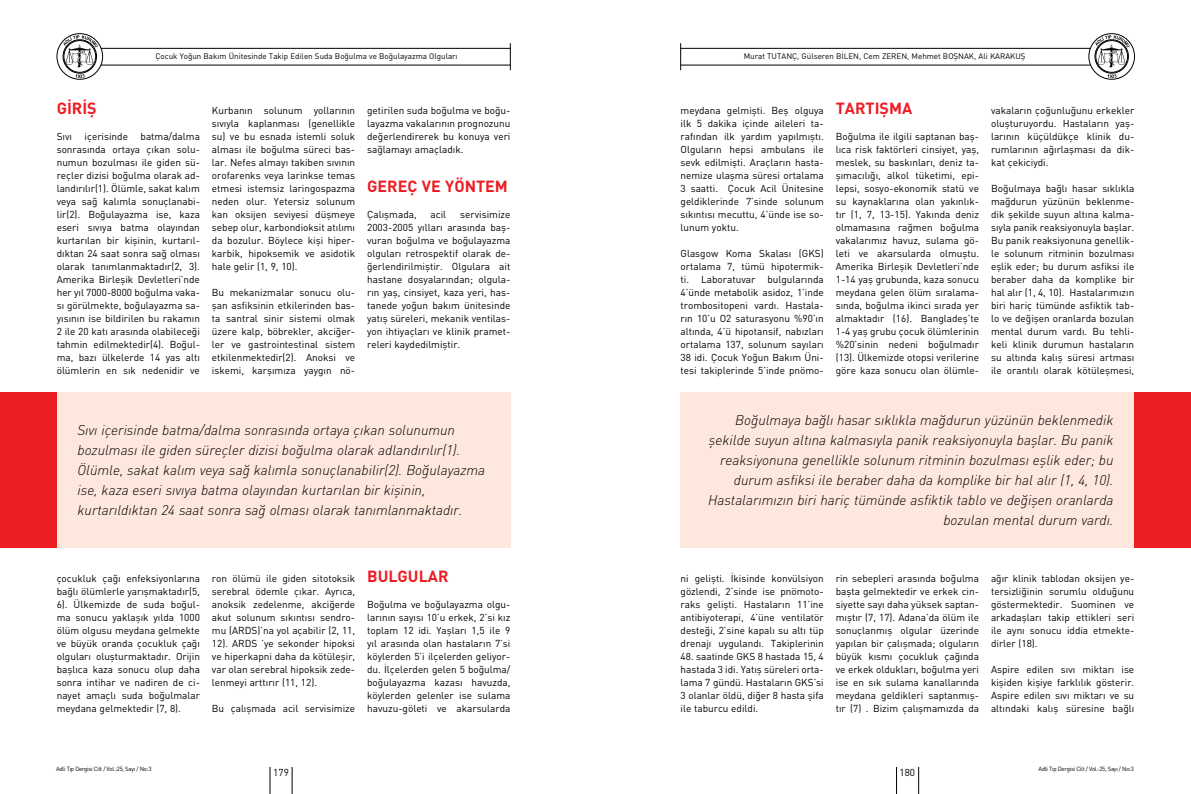
<style>
.page{position:relative;width:1191px;height:794px;background:#fff}
.page>*{position:absolute;margin:0;border:0;box-sizing:border-box;transform-origin:0 0}
.t1{font:700 16px "DIN";color:#ed1d24}
.t2{font:italic 300 14px/20px "DIN";color:#000}
.t3{font:10px/13px "DIN";color:#000;text-align:justify}
.t4{font:8px "DIN";color:#000}
.t5{font:6px "DIN";letter-spacing:-.045em;color:#000}
</style>
<div class="page">
<hr style="left:680px;top:65px;width:419px;height:1px;background:#000">
<hr style="left:680px;top:48px;width:419px;height:1px;background:#000">
<svg style="left:680px;top:43px;width:1px;height:27px"></svg>
<svg style="left:510px;top:43px;width:1px;height:27px"></svg>
<hr style="left:91px;top:65px;width:419px;height:1px;background:#000">
<hr style="left:91px;top:48px;width:419px;height:1px;background:#000">
<svg style="left:270px;top:767px;width:1px;height:27px"></svg>
<svg style="left:292px;top:767px;width:1px;height:27px"></svg>
<svg style="left:896px;top:767px;width:1px;height:27px"></svg>
<svg style="left:918px;top:767px;width:1px;height:27px"></svg>
<svg style="left:1088px;top:34px;width:46px;height:45px"></svg>
<div style="left:1094px;top:39px;width:34px;height:34px;border:1px solid #000;border-radius:50%"></div>
<div style="left:1088px;top:33px;width:46px;height:47px;border:1px solid #000;border-radius:50%"></div>
<svg style="left:1107px;top:74px;width:9px;height:4px"></svg>
<div style="left:1095px;top:40px;width:32px;height:33px;border:1px solid #000;border-radius:50%"></div>
<svg style="left:1095px;top:35px;width:35px;height:32px"></svg>
<svg style="left:57px;top:34px;width:45px;height:45px"></svg>
<div style="left:57px;top:33px;width:46px;height:47px;border:1px solid #000;border-radius:50%"></div>
<svg style="left:76px;top:74px;width:9px;height:4px"></svg>
<div style="left:64px;top:40px;width:32px;height:33px;border:1px solid #000;border-radius:50%"></div>
<svg style="left:63px;top:35px;width:35px;height:32px"></svg>
<div style="left:0;top:392px;width:510px;height:155px;background:#fee7dc"></div>
<div style="left:0;top:392px;width:57px;height:155px;background:#ed1d24"></div>
<div style="left:680px;top:392px;width:511px;height:155px;background:#fee7dc"></div>
<div style="left:1134px;top:392px;width:57px;height:155px;background:#ed1d24"></div>
<p class="t4" style="left:155px;top:52px;width:304px">Çocuk Yoğun Bakım Ünitesinde Takip Edilen Suda Boğulma ve Boğulayazma Olguları</p>
<p class="t4" style="left:743px;top:51px;width:283px">Murat TUTANÇ, Gülseren BİLEN, Cem ZEREN, Mehmet BOŞNAK, Ali KARAKUŞ</p>
<h1 class="t1" style="left:57px;top:98px;width:42px">GİRİŞ</h1>
<p class="t3" style="left:57px;top:130px;width:17px">Sıvı</p>
<p class="t3" style="left:85px;top:130px;width:45px">içerisinde</p>
<p class="t3" style="left:57px;top:130px;width:145px;text-indent:84px">batma/dalma sonrasında ortaya çıkan solu&shy;numun bozulması ile giden sü&shy;reçler dizisi boğulma olarak ad&shy;landırılır(1). Ölümle, sakat kalım veya sağ kalımla sonuçlanabi&shy;lir(2). Boğulayazma ise, kaza eseri sıvıya batma olayından kurtarılan bir kişinin, kurtarıl&shy;dıktan 24 saat sonra sağ olması olarak tanımlanmaktadır(2, 3).<br>Amerika Birleşik Devletleri’nde her yıl 7000-8000 boğulma vaka&shy;sı görülmekte, boğulayazma sa&shy;yısının ise bildirilen bu rakamın 2 ile 20 katı arasında olabileceği tahmin edilmektedir(4). Boğul&shy;ma, bazı ülkelerde 14 yas altı ölümlerin en sık nedenidir ve</p>
<p class="t3" style="left:212px;top:104px;width:145px">Kurbanın solunum yollarının sıvıyla kaplanması (genellikle su) ve bu esnada istemli soluk alması ile boğulma süreci bas&shy;lar. Nefes almayı takiben sıvının orofarenks veya larinkse temas etmesi istemsiz laringospazma neden olur. Yetersiz solunum kan oksijen seviyesi düşmeye sebep olur, karbondioksit atılımı da bozulur. Böylece kişi hiper&shy;karbik, hipoksemik ve asidotik hale gelir (1, 9, 10).</p>
<p class="t3" style="left:212px;top:286px;width:145px">Bu mekanizmalar sonucu olu&shy;şan asfiksinin etkilerinden bas&shy;ta santral sinir sistemi olmak üzere kalp, böbrekler, akciğer&shy;ler ve gastrointestinal sistem etkilenmektedir(2). Anoksi ve iskemi, karşımıza yaygın nö-</p>
<p class="t3" style="left:367px;top:104px;width:145px">getirilen suda boğulma ve boğu&shy;layazma vakalarının prognozunu değerlendirerek bu konuya veri sağlamayı amaçladık.</p>
<h1 class="t1" style="left:367px;top:176px;width:142px">GEREÇ VE YÖNTEM</h1>
<p class="t3" style="left:367px;top:208px;width:51px">Çalışmada,</p>
<p class="t3" style="left:430px;top:208px;width:17px">acil</p>
<p class="t3" style="left:367px;top:208px;width:145px;text-indent:93px">servisimize 2003-2005 yılları arasında baş&shy;vuran boğulma ve boğulayazma olguları retrospektif olarak de&shy;ğerlendirilmiştir. Olgulara ait hastane dosyalarından; olgula&shy;rın yaş, cinsiyet, kaza yeri, has&shy;tanede yoğun bakım ünitesinde yatış süreleri, mekanik ventilas&shy;yon ihtiyaçları ve klinik pramet&shy;releri kaydedilmiştir.</p>
<p class="t3" style="left:680px;top:104px;width:145px">meydana gelmişti. Beş olguya ilk 5 dakika içinde aileleri ta&shy;rafından ilk yardım yapılmıştı.<br>Olguların hepsi ambulans ile sevk edilmişti. Araçların hasta&shy;nemize ulaşma süresi ortalama 3 saatti. Çocuk Acil Ünitesine geldiklerinde 7’sinde solunum sıkıntısı mecuttu, 4’ünde ise so&shy;lunum yoktu.</p>
<p class="t3" style="left:680px;top:247px;width:145px">Glasgow Koma Skalası (GKS) ortalama 7, tümü hipotermik&shy;ti. Laboratuvar bulgularında 4’ünde metabolik asidoz, 1’inde trombositopeni vardı. Hastala&shy;rın 10’u O2 saturasyonu %90’ın altında, 4’ü hipotansif, nabızları ortalama 137, solunum sayıları 38 idi. Çocuk Yoğun Bakım Üni&shy;tesi takiplerinde 5’inde pnömo-</p>
<h1 class="t1" style="left:835px;top:98px;width:78px">TARTIŞMA</h1>
<p class="t3" style="left:835px;top:130px;width:145px">Boğulma ile ilgili saptanan baş&shy;lıca risk faktörleri cinsiyet, yaş, meslek, su baskınları, deniz ta&shy;şımacılığı, alkol tüketimi, epi&shy;lepsi, sosyo-ekonomik statü ve su kaynaklarına olan yakınlık&shy;tır (1, 7, 13-15). Yakında deniz olmamasına rağmen boğulma vakalarımız havuz, sulama gö&shy;leti ve akarsularda olmuştu.<br>Amerika Birleşik Devletleri’nde 1-14 yaş grubunda, kaza sonucu meydana gelen ölüm sıralama&shy;sında, boğulma ikinci sırada yer almaktadır (16). Bangladeş’te 1-4 yaş grubu çocuk ölümlerinin %20’sinin nedeni boğulmadır (13). Ülkemizde otopsi verilerine göre kaza sonucu olan ölümle-</p>
<p class="t3" style="left:991px;top:104px;width:145px">vakaların çoğunluğunu erkekler oluşturuyordu. Hastaların yaş&shy;larının küçüldükçe klinik du&shy;rumlarının ağırlaşması da dik&shy;kat çekiciydi.</p>
<p class="t3" style="left:991px;top:182px;width:145px">Boğulmaya bağlı hasar sıklıkla mağdurun yüzünün beklenme&shy;dik şekilde suyun altına kalma&shy;sıyla panik reaksiyonuyla başlar.<br>Bu panik reaksiyonuna genellik&shy;le solunum ritminin bozulması eşlik eder; bu durum asfiksi ile beraber daha da komplike bir hal alır (1, 4, 10). Hastalarımızın biri hariç tümünde asfiktik tab&shy;lo ve değişen oranlarda bozulan mental durum vardı. Bu tehli&shy;keli klinik durumun hastaların su altında kalış süresi artması ile orantılı olarak kötüleşmesi,</p>
<p class="t2" style="left:77px;top:419px;width:409px">Sıvı içerisinde batma/dalma sonrasında ortaya çıkan solunumun bozulması ile giden süreçler dizisi boğulma olarak adlandırılır(1).<br>Ölümle, sakat kalım veya sağ kalımla sonuçlanabilir(2). Boğulayazma ise, kaza eseri sıvıya batma olayından kurtarılan bir kişinin, kurtarıldıktan 24 saat sonra sağ olması olarak tanımlanmaktadır.</p>
<p class="t2" style="left:708px;top:409px;width:407px;text-align:right">Boğulmaya bağlı hasar sıklıkla mağdurun yüzünün beklenmedik şekilde suyun altına kalmasıyla panik reaksiyonuyla başlar. Bu panik reaksiyonuna genellikle solunum ritminin bozulması eşlik eder; bu durum asfiksi ile beraber daha da komplike bir hal alır (1, 4, 10).<br>Hastalarımızın biri hariç tümünde asfiktik tablo ve değişen oranlarda bozulan mental durum vardı.</p>
<p class="t3" style="left:57px;top:572px;width:145px">çocukluk çağı enfeksiyonlarına bağlı ölümlerle yarışmaktadır(5, 6). Ülkemizde de suda boğul&shy;ma sonucu yaklaşık yılda 1000 ölüm olgusu meydana gelmekte ve büyük oranda çocukluk çağı olguları oluşturmaktadır. Orijin başlıca kaza sonucu olup daha sonra intihar ve nadiren de ci&shy;nayet amaçlı suda boğulmalar meydana gelmektedir (7, 8).</p>
<p class="t3" style="left:212px;top:572px;width:145px">ron ölümü ile giden sitotoksik serebral ödemle çıkar. Ayrıca, anoksik zedelenme, akciğerde akut solunum sıkıntısı sendro&shy;mu (ARDS)’na yol açabilir (2, 11, 12). ARDS ’ye sekonder hipoksi ve hiperkapni daha da kötüleşir, var olan serebral hipoksik zede&shy;lenmeyi arttırır (11, 12).</p>
<p class="t3" style="left:212px;top:702px;width:145px">Bu çalışmada acil servisimize</p>
<h1 class="t1" style="left:367px;top:566px;width:83px">BULGULAR</h1>
<p class="t3" style="left:367px;top:598px;width:145px">Boğulma ve boğulayazma olgu&shy;larının sayısı 10’u erkek, 2’si kız toplam 12 idi. Yaşları 1,5 ile 9 yıl arasında olan hastaların 7’si köylerden 5’i ilçelerden geliyor&shy;du. İlçelerden gelen 5 boğulma/ boğulayazma kazası havuzda, köylerden gelenler ise sulama havuzu-göleti ve akarsularda</p>
<p class="t3" style="left:680px;top:572px;width:145px">ni gelişti. İkisinde konvülsiyon gözlendi, 2’sinde ise pnömoto&shy;raks gelişti. Hastaların 11’ine antibiyoterapi, 4’üne ventilatör desteği, 2’sine kapalı su altı tüp drenajı uygulandı. Takiplerinin</p>
<p class="t3" style="left:680px;top:650px;width:145px">48. saatinde GKS 8 hastada 15, 4 hastada 3 idi. Yatış süreleri orta&shy;lama 7 gündü. Hastaların GKS’si 3 olanlar öldü, diğer 8 hasta şifa ile taburcu edildi.</p>
<p class="t3" style="left:835px;top:572px;width:145px">rin sebepleri arasında boğulma başta gelmektedir ve erkek cin&shy;siyette sayı daha yüksek saptan&shy;mıştır (7, 17). Adana’da ölüm ile sonuçlanmış olgular üzerinde yapılan bir çalışmada; olguların büyük kısmı çocukluk çağında ve erkek oldukları, boğulma yeri ise en sık sulama kanallarında meydana geldikleri saptanmış&shy;tır (7) . Bizim çalışmamızda da</p>
<p class="t3" style="left:991px;top:572px;width:145px">ağır klinik tablodan oksijen ye&shy;tersizliğinin sorumlu olduğunu göstermektedir. Suominen ve arkadaşları takip ettikleri seri ile aynı sonucu iddia etmekte&shy;dirler (18).</p>
<p class="t3" style="left:991px;top:663px;width:145px">Aspire edilen sıvı miktarı ise kişiden kişiye farklılık gösterir.<br>Aspire edilen sıvı miktarı ve su altındaki kalış süresine bağlı</p>
<p class="t5" style="left:56px;top:765px;width:97px">Adli Tıp Dergisi Cilt / Vol.:25, Sayı / No:3</p>
<p class="t5" style="left:1038px;top:765px;width:97px">Adli Tıp Dergisi Cilt / Vol.:25, Sayı / No:3</p>
<p class="t3" style="left:273px;top:766px;width:17px">179</p>
<p class="t3" style="left:899px;top:766px;width:17px">180</p>
</div>
